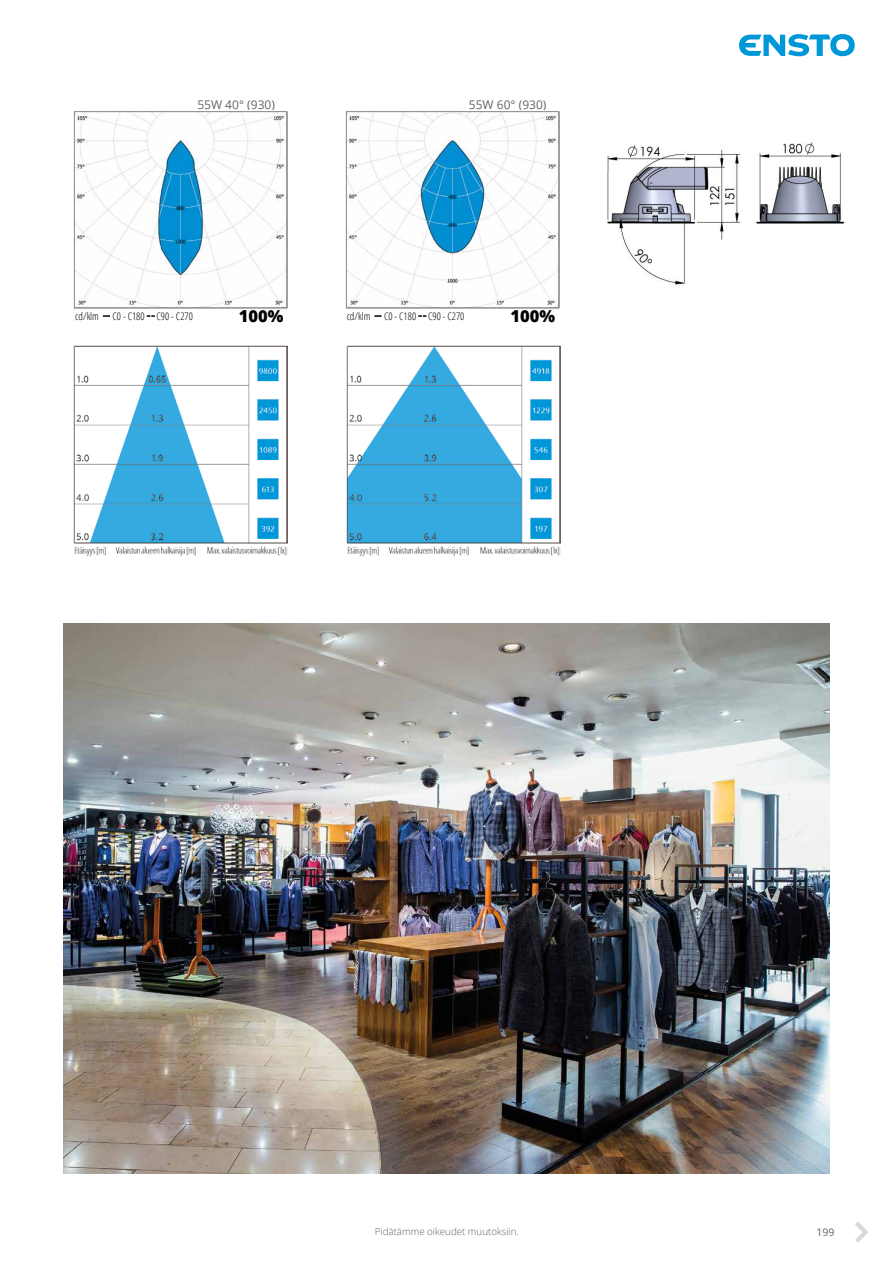
<style>
.page{position:relative;width:893px;height:1263px;background:#fff}
.page>*{position:absolute;margin:0;border:0;box-sizing:border-box;transform-origin:0 0}
.t1{font:800 16.5px "Open Sans";color:#000}
.t2{font:12px "Open Sans";color:#646363}
.t3{font:300 condensed 10.5px "Open Sans";color:#000}
.t4{font:10.5px "Open Sans";color:#646363}
.t5{font:300 9.75px "Open Sans";color:#646363}
</style>
<div class="page">
<svg style="left:739px;top:34px;width:116px;height:22px"></svg>
<svg style="left:855px;top:1222px;width:13px;height:21px"></svg>
<img style="left:74px;top:111px;width:214px;height:198px">
<svg style="left:103px;top:315px;width:7px;height:2px"></svg>
<svg style="left:147px;top:315px;width:8px;height:2px"></svg>
<img style="left:74px;top:346px;width:214px;height:211px">
<img style="left:345px;top:111px;width:214px;height:198px">
<svg style="left:374px;top:315px;width:8px;height:2px"></svg>
<svg style="left:418px;top:315px;width:8px;height:2px"></svg>
<img style="left:346px;top:346px;width:214px;height:211px">
<img style="left:607px;top:142px;width:238px;height:143px">
<img style="left:64px;top:623px;width:765px;height:551px">
<p class="t2" style="left:197px;top:97px;width:79px">55W 40° (930)</p>
<p class="t2" style="left:469px;top:97px;width:79px">55W 60° (930)</p>
<p class="t3" style="left:75px;top:309px;width:25px">cd/klm</p>
<p class="t3" style="left:112px;top:309px;width:82px">C0 - C180 C90 - C270</p>
<h1 class="t1" style="left:239px;top:304px;width:46px">100%</h1>
<p class="t3" style="left:347px;top:309px;width:25px">cd/klm</p>
<p class="t3" style="left:384px;top:309px;width:82px">C0 - C180 C90 - C270</p>
<h1 class="t1" style="left:510px;top:304px;width:46px">100%</h1>
<p class="t5" style="left:375px;top:1225px;width:145px">Pidätämme oikeudet muutoksiin.</p>
<p class="t4" style="left:816px;top:1225px;width:20px">199</p>
</div>
